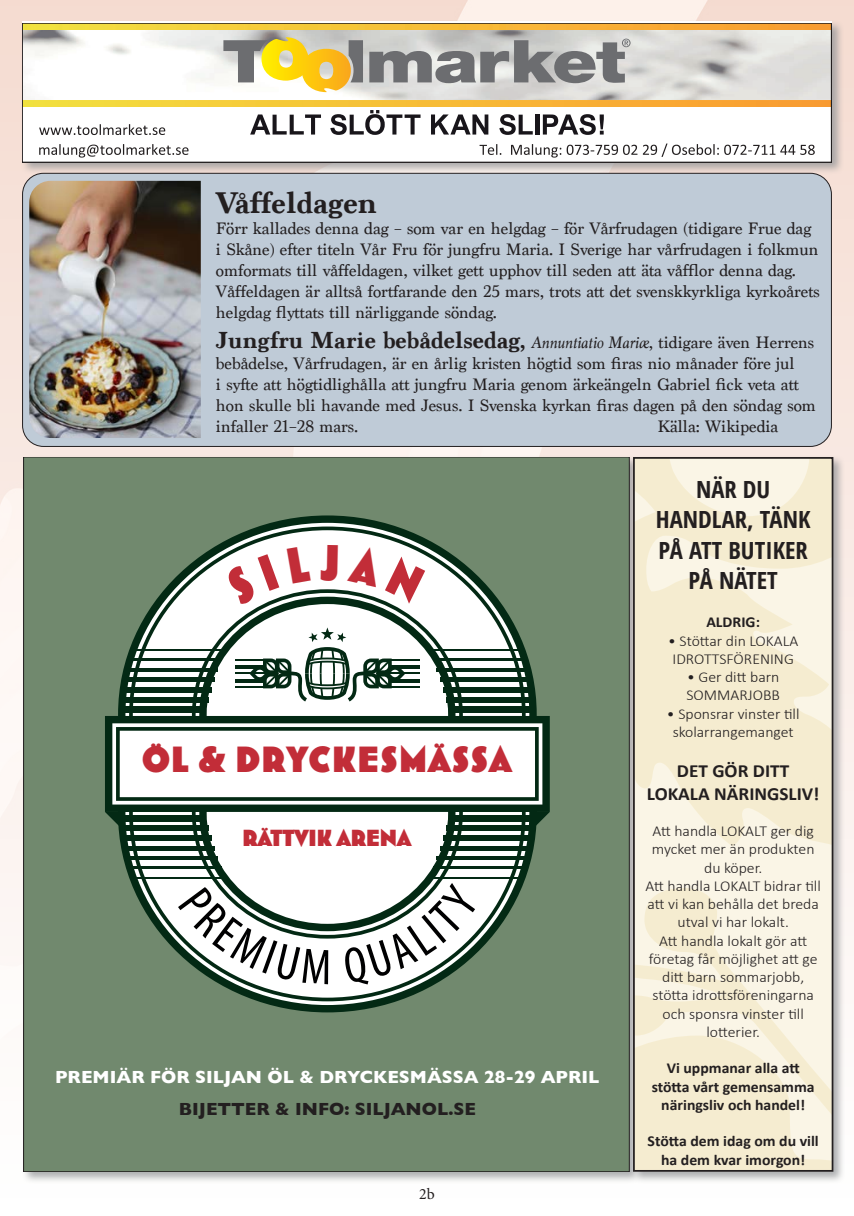
<style>
.page{position:relative;width:854px;height:1216px;background:#fff}
.page>*{position:absolute;margin:0;border:0;box-sizing:border-box;transform-origin:0 0}
.t1{font:34.65px "Bovine MVB";letter-spacing:.035em;color:#c22d38}
.t2{font:700 31.5px "Marion";color:#231f20}
.t3{font:700 24.5px "Marion";color:#231f20}
.t4{font:700 condensed 23.62px/30.4px "Open Sans";color:#231f20;text-align:center;scale:1.04 1}
.t5{font:22.05px "Bovine MVB";color:#c22d38}
.t6{font:700 18.55px/22.2px "Calibri";color:#231f20;text-align:center;scale:1.04 1}
.t7{font:700 17.85px/31.5px "Gill Sans";color:#fff;text-align:center}
.t8{font:17.5px/21px "Marion";color:#231f20}
.t9{font:15.75px "Minion Pro";color:#231f20}
.t10{font:300 15.22px/18.2px "Calibri";color:#231f20;scale:1.04 1}
.t11{font:700 15.22px/18.2px "Calibri";color:#231f20;text-align:center;scale:1.04 1}
.s1{font-weight:400;font-style:italic;font-size:17.5px}
.s2{font-weight:400;font-size:17.5px}
.s3{color:#231f20}
</style>
<div class="page">
<img style="left:0;top:0;width:853px;height:956px">
<div style="left:21px;top:455px;width:620px;height:729px;background:#939598;opacity:.75"></div>
<div style="left:24px;top:457px;width:605px;height:714px;background:#71896e"></div>
<svg style="left:118px;top:515px;width:418px;height:497px"></svg>
<div style="left:124px;top:706px;width:81px;height:7px;background:#032914"></div>
<div style="left:125px;top:696px;width:83px;height:6px;background:#032914"></div>
<div style="left:126px;top:687px;width:85px;height:5px;background:#032914"></div>
<div style="left:127px;top:677px;width:88px;height:5px;background:#032914"></div>
<hr style="left:128px;top:668px;width:90px;height:3px;background:#032914">
<div style="left:449px;top:706px;width:81px;height:7px;background:#032914"></div>
<div style="left:446px;top:696px;width:83px;height:6px;background:#032914"></div>
<div style="left:443px;top:687px;width:85px;height:5px;background:#032914"></div>
<div style="left:440px;top:677px;width:87px;height:5px;background:#032914"></div>
<hr style="left:436px;top:668px;width:90px;height:3px;background:#032914">
<div style="left:124px;top:815px;width:81px;height:6px;background:#032914"></div>
<div style="left:125px;top:825px;width:83px;height:6px;background:#032914"></div>
<div style="left:126px;top:835px;width:85px;height:5px;background:#032914"></div>
<div style="left:127px;top:845px;width:88px;height:5px;background:#032914"></div>
<hr style="left:128px;top:856px;width:90px;height:3px;background:#032914">
<div style="left:449px;top:815px;width:81px;height:6px;background:#032914"></div>
<div style="left:446px;top:825px;width:83px;height:6px;background:#032914"></div>
<div style="left:443px;top:835px;width:85px;height:5px;background:#032914"></div>
<div style="left:440px;top:845px;width:87px;height:5px;background:#032914"></div>
<hr style="left:436px;top:856px;width:90px;height:3px;background:#032914">
<svg style="left:129px;top:526px;width:396px;height:475px"></svg>
<svg style="left:192px;top:589px;width:270px;height:349px;background:#abb5b0"></svg>
<svg style="left:199px;top:596px;width:256px;height:335px;background:#d1d7d4"></svg>
<hr style="left:235px;top:685px;width:30px;height:2px;background:#032914">
<svg style="left:235px;top:678px;width:14px;height:4px"></svg>
<hr style="left:235px;top:665px;width:30px;height:3px;background:#032914">
<hr style="left:235px;top:659px;width:30px;height:2px;background:#032914">
<hr style="left:235px;top:672px;width:33px;height:2px;background:#032914">
<hr style="left:390px;top:685px;width:29px;height:2px;background:#032914">
<svg style="left:405px;top:678px;width:14px;height:4px"></svg>
<hr style="left:390px;top:665px;width:29px;height:3px;background:#032914">
<hr style="left:390px;top:659px;width:29px;height:2px;background:#032914">
<hr style="left:386px;top:672px;width:33px;height:2px;background:#032914">
<svg style="left:249px;top:627px;width:156px;height:74px;background:#b8c3bd"></svg>
<svg style="left:105px;top:716px;width:444px;height:96px;background:#536d5e"></svg>
<svg style="left:116px;top:727px;width:422px;height:73px;background:#e4e8e6"></svg>
<svg style="left:533px;top:812px;width:16px;height:15px"></svg>
<svg style="left:105px;top:812px;width:16px;height:15px"></svg>
<div style="left:20px;top:19px;width:823px;height:156px;background:#939598;opacity:.75"></div>
<div style="left:22px;top:23px;width:809px;height:139px;background:#fff"></div>
<svg style="left:250px;top:114px;width:71px;height:20px"></svg>
<svg style="left:330px;top:110px;width:90px;height:25px"></svg>
<svg style="left:431px;top:114px;width:57px;height:20px"></svg>
<svg style="left:499px;top:114px;width:33px;height:21px"></svg>
<hr style="left:535px;top:114px;width:4px;height:20px;background:#18151a">
<svg style="left:542px;top:114px;width:61px;height:21px"></svg>
<img style="left:24px;top:29px;width:805px;height:71px">
<img style="left:24px;top:100px;width:805px;height:6px">
<img style="left:24px;top:25px;width:805px;height:4px">
<svg style="left:223px;top:37px;width:140px;height:55px"></svg>
<svg style="left:369px;top:39px;width:261px;height:44px;background:#a1a1a2"></svg>
<svg style="left:39px;top:144px;width:149px;height:14px"></svg>
<svg style="left:479px;top:144px;width:22px;height:11px"></svg>
<svg style="left:511px;top:143px;width:303px;height:15px"></svg>
<svg style="left:39px;top:124px;width:126px;height:11px"></svg>
<div style="left:22px;top:23px;width:809px;height:139px;border:1px solid #231f20"></div>
<div style="left:630px;top:455px;width:215px;height:729px;background:#939598;opacity:.75"></div>
<div style="left:633px;top:458px;width:199px;height:712px;background:#faf5e6"></div>
<svg style="left:635px;top:460px;width:195px;height:386px;fill:#f5ecd0"></svg>
<svg style="left:635px;top:888px;width:195px;height:280px;fill:#f5ecd0"></svg>
<div style="left:632px;top:457px;width:201px;height:714px;border:2px solid #231f20"></div>
<div style="left:23px;top:173px;width:808px;height:273px;background:#bfcbd7;border-radius:21px"></div>
<img style="left:29px;top:181px;width:172px;height:257px">
<div style="left:224px;top:554px;width:55px;height:51px;background:#fff"></div>
<svg style="left:287px;top:545px;width:24px;height:38px"></svg>
<svg style="left:320px;top:544px;width:18px;height:36px"></svg>
<svg style="left:347px;top:544px;width:79px;height:59px;background:#eef1f0"></svg>
<p class="t2" style="left:216px;top:184px;width:163px">Våffeldagen</p>
<p class="t8" style="left:216px;top:218px;width:605px">Förr kallades denna dag – som var en helgdag – för Vårfrudagen (tidigare Frue dag i Skåne) efter titeln Vår Fru för jungfru Maria. I Sverige har vårfrudagen i folkmun omformats till våffeldagen, vilket gett upphov till seden att äta våfflor denna dag.<br>Våffeldagen är alltså fortfarande den 25 mars, trots att det svenskkyrkliga kyrkoårets helgdag flyttats till närliggande söndag.</p>
<p class="t3" style="left:216px;top:325px;width:599px">Jungfru Marie bebådelsedag, <span class="s1">Annuntiatio Mariæ</span><span class="s2">, tidigare även Herrens</span></p>
<p class="t8" style="left:216px;top:353px;width:601px">bebådelse, Vårfrudagen, är en årlig kristen högtid som firas nio månader före jul<br>i syfte att högtidlighålla att jungfru Maria genom ärkeängeln Gabriel fick veta att hon skulle bli havande med Jesus. I Svenska kyrkan firas dagen på den söndag som infaller 21–28 mars.</p>
<p class="t8" style="left:657px;top:416px;width:122px">Källa: Wikipedia</p>
<p class="t1" style="left:142px;top:741px;width:371px">ÖL &amp; DRYCKESMÄSSA</p>
<p class="t5" style="left:242px;top:826px;width:170px">RÄTTVIK ARENA</p>
<p class="t7" style="left:55px;top:1060px;width:545px">PREMIÄR FÖR SILJAN ÖL &amp; DRYCKESMÄSSA 28-29 APRIL<br><span class="s3">BIJETTER &amp; INFO: SILJANOL.SE</span></p>
<p class="t9" style="left:419px;top:1183px;width:17px">2b</p>
<p class="t4" style="left:655px;top:473px;width:150px">NÄR DU<br>HANDLAR, TÄNK<br>PÅ ATT BUTIKER<br>PÅ NÄTET</p>
<p class="t11" style="left:706px;top:612px;width:53px">ALDRIG:</p>
<p class="t10" style="left:668px;top:631px;width:126px">• Stöttar din LOKALA<br>IDROTTSFÖRENING</p>
<p class="t10" style="left:686px;top:667px;width:91px">• Ger ditt barn<br>SOMMARJOBB</p>
<p class="t10" style="left:666px;top:704px;width:129px;text-align:center">• Sponsrar vinster till skolarrangemanget</p>
<p class="t6" style="left:646px;top:759px;width:167px">DET GÖR DITT<br>LOKALA NÄRINGSLIV!</p>
<p class="t10" style="left:645px;top:821px;width:170px;text-align:center">Att handla LOKALT ger dig mycket mer än produkten du köper.<br>Att handla LOKALT bidrar till att vi kan behålla det breda utval vi har lokalt.<br>Att handla lokalt gör att företag får möjlighet att ge ditt barn sommarjobb, stötta idrottsföreningarna och sponsra vinster till lotterier.</p>
<p class="t11" style="left:651px;top:1058px;width:158px">Vi uppmanar alla att stötta vårt gemensamma näringsliv och handel!</p>
<p class="t11" style="left:647px;top:1131px;width:166px">Stötta dem idag om du vill ha dem kvar imorgon!</p>
</div>
